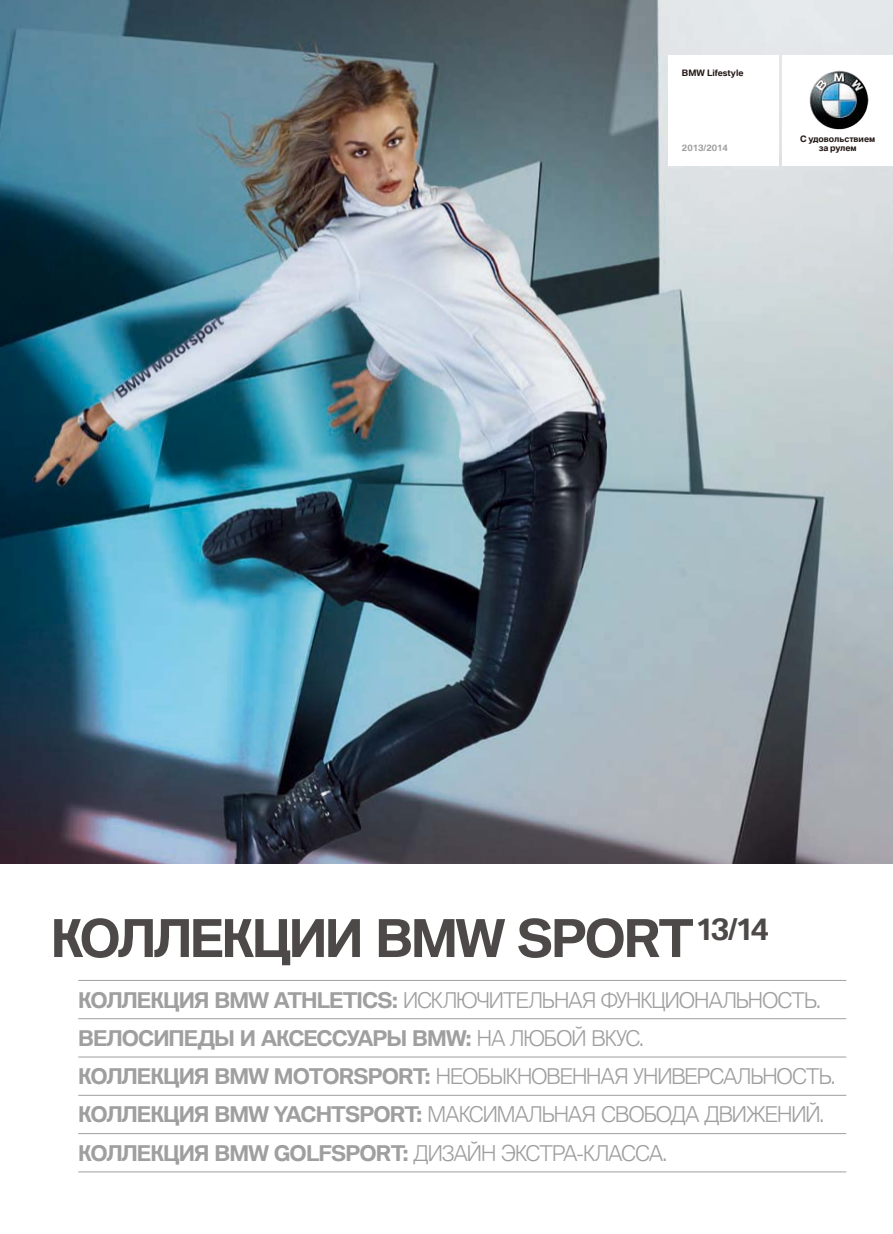
<style>
.page{position:relative;width:893px;height:1234px;background:#fff}
.page>*{position:absolute;margin:0;border:0;box-sizing:border-box;transform-origin:0 0}
.t1{font:700 50.25px "BMW Type Global Pro";letter-spacing:-.045em;color:#4c4948}
.t2{font:300 21px/38.2px "BMW Type Global Pro";letter-spacing:-.05em;color:#9f9fa0}
.t3{font:700 8.55px/9.3px "BMW Type Global Pro";color:#231916;text-align:center}
.t4{font:700 8.55px "BMW Type Global Pro";color:#9f9fa0}
.s1{font-weight:700}
</style>
<div class="page">
<img style="left:0;top:0;width:893px;height:863px">
<div style="left:669px;top:55px;width:110px;height:111px;background:#fff"></div>
<div style="left:782px;top:55px;width:111px;height:111px;background:#fff"></div>
<img style="left:809px;top:70px;width:60px;height:60px">
<hr style="left:78px;top:1018px;width:768px;height:1px;background:#9f9fa0">
<hr style="left:78px;top:1056px;width:768px;height:1px;background:#9f9fa0">
<hr style="left:78px;top:1094px;width:768px;height:1px;background:#9f9fa0">
<hr style="left:78px;top:1132px;width:768px;height:1px;background:#9f9fa0">
<hr style="left:78px;top:979px;width:768px;height:1px;background:#9f9fa0">
<hr style="left:78px;top:1171px;width:768px;height:1px;background:#9f9fa0">
<p class="t3" style="left:682px;top:68px;width:63px">BMW Lifestyle</p>
<p class="t4" style="left:682px;top:143px;width:47px">2013/2014</p>
<p class="t3" style="left:800px;top:134px;width:77px">С удовольствием за рулем</p>
<h1 class="t1" style="left:51px;top:907px;width:720px">КОЛЛЕКЦИИ BMW SPORT <sup>13/14</sup></h1>
<p class="t2" style="left:78px;top:980px;width:759px"><span class="s1">КОЛЛЕКЦИЯ BMW ATHLETICS:</span> ИСКЛЮЧИТЕЛЬНАЯ ФУНКЦИОНАЛЬНОСТЬ.<br><span class="s1">ВЕЛОСИПЕДЫ И АКСЕССУАРЫ BMW:</span> НА ЛЮБОЙ ВКУС.<br><span class="s1">КОЛЛЕКЦИЯ BMW MOTORSPORT:</span> НЕОБЫКНОВЕННАЯ УНИВЕРСАЛЬНОСТЬ.<br><span class="s1">КОЛЛЕКЦИЯ BMW YACHTSPORT:</span> МАКСИМАЛЬНАЯ СВОБОДА ДВИЖЕНИЙ.<br><span class="s1">КОЛЛЕКЦИЯ BMW GOLFSPORT:</span> ДИЗАЙН ЭКСТРА-КЛАССА.</p>
</div>
